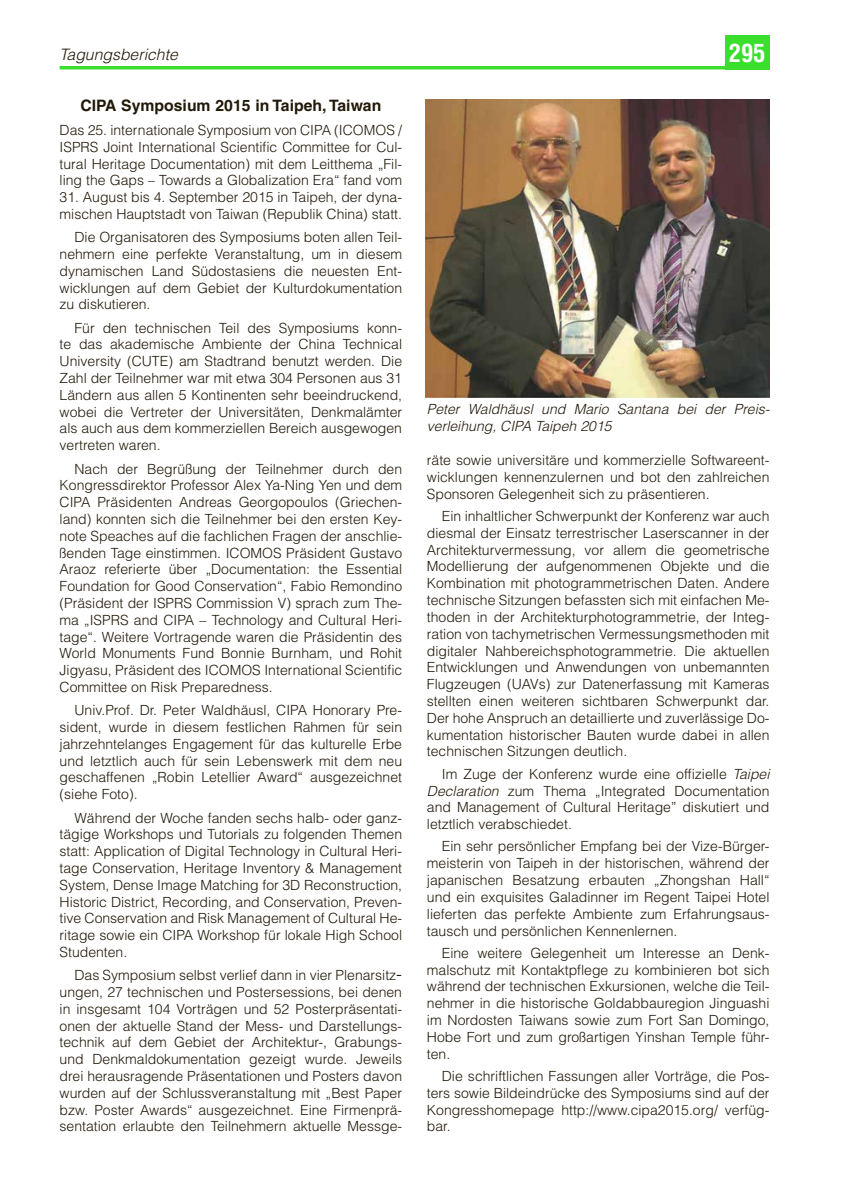
<style>
.page{position:relative;width:844px;height:1191px;background:#fff}
.page>*{position:absolute;margin:0;border:0;box-sizing:border-box;transform-origin:0 0}
.t1{font:700 condensed 24.5px "Helvetica";color:#fff}
.t2{font:700 15.75px "Helvetica";color:#211808}
.t3{font:italic 300 15.75px "Helvetica";color:#211808}
.t4{font:300 14px/16.8px "Helvetica";color:#211808;text-align:justify}
.t5{font:italic 300 14px/16.8px "Helvetica";color:#211808}
.s1{font-style:italic}
</style>
<div class="page">
<hr style="left:60px;top:66px;width:699px;height:3px;background:#3ade2d">
<div style="left:724px;top:35px;width:45px;height:34px;background:#3ade2d"></div>
<img style="left:426px;top:99px;width:343px;height:298px">
<p class="t3" style="left:60px;top:44px;width:120px">Tagungsberichte</p>
<h1 class="t1" style="left:728px;top:38px;width:38px">295</h1>
<p class="t2" style="left:80px;top:96px;width:302px">CIPA Symposium 2015 in Taipeh, Taiwan</p>
<p class="t4" style="left:60px;top:121px;width:344px">Das 25. internationale Symposium von CIPA (ICOMOS / ISPRS Joint International Scientific Committee for Cul&shy;tural Heritage Documentation) mit dem Leitthema „Fil&shy;ling the Gaps – Towards a Globalization Era“ fand vom</p>
<p class="t4" style="left:60px;top:188px;width:344px">31. August bis 4. September 2015 in Taipeh, der dyna&shy;mischen Hauptstadt von Taiwan (Republik China) statt.</p>
<p class="t4" style="left:60px;top:228px;width:344px;text-indent:15px">Die Organisatoren des Symposiums boten allen Teil&shy;nehmern eine perfekte Veranstaltung, um in diesem dynamischen Land Südostasiens die neuesten Ent&shy;wicklungen auf dem Gebiet der Kulturdokumentation zu diskutieren.</p>
<p class="t4" style="left:60px;top:319px;width:344px;text-indent:15px">Für den technischen Teil des Symposiums konn&shy;te das akademische Ambiente der China Technical University (CUTE) am Stadtrand benutzt werden. Die Zahl der Teilnehmer war mit etwa 304 Personen aus 31<br>Ländern aus allen 5 Kontinenten sehr beeindruckend, wobei die Vertreter der Universitäten, Denkmalämter als auch aus dem kommerziellen Bereich ausgewogen vertreten waren.</p>
<p class="t4" style="left:60px;top:460px;width:344px;text-indent:15px">Nach der Begrüßung der Teilnehmer durch den Kongressdirektor Professor Alex Ya-Ning Yen und dem CIPA Präsidenten Andreas Georgopoulos (Griechen&shy;land) konnten sich die Teilnehmer bei den ersten Key&shy;note Speaches auf die fachlichen Fragen der anschlie&shy;ßenden Tage einstimmen. ICOMOS Präsident Gustavo Araoz referierte über „Documentation: the Essential Foundation for Good Conservation“, Fabio Remondino (Präsident der ISPRS Commission V) sprach zum The&shy;ma „ISPRS and CIPA – Technology and Cultural Heri&shy;tage“. Weitere Vortragende waren die Präsidentin des World Monuments Fund Bonnie Burnham, und Rohit Jigyasu, Präsident des ICOMOS International Scientific Committee on Risk Preparedness.</p>
<p class="t4" style="left:60px;top:701px;width:344px;text-indent:15px">Univ.Prof. Dr. Peter Waldhäusl, CIPA Honorary Pre&shy;sident, wurde in diesem festlichen Rahmen für sein jahrzehntelanges Engagement für das kulturelle Erbe und letztlich auch für sein Lebenswerk mit dem neu geschaffenen „Robin Letellier Award“ ausgezeichnet (siehe Foto).</p>
<p class="t4" style="left:60px;top:808px;width:344px;text-indent:15px">Während der Woche fanden sechs halb- oder ganz&shy;tägige Workshops und Tutorials zu folgenden Themen statt: Application of Digital Technology in Cultural Heri&shy;tage Conservation, Heritage Inventory &amp; Management System, Dense Image Matching for 3D Reconstruction, Historic District, Recording, and Conservation, Preven&shy;tive Conservation and Risk Management of Cultural He&shy;ritage sowie ein CIPA Workshop für lokale High School Studenten.</p>
<p class="t4" style="left:60px;top:966px;width:344px;text-indent:15px">Das Symposium selbst verlief dann in vier Plenarsitz&shy;ungen, 27 technischen und Postersessions, bei denen in insgesamt 104 Vorträgen und 52 Posterpräsentati&shy;onen der aktuelle Stand der Mess- und Darstellungs&shy;technik auf dem Gebiet der Architektur-, Grabungs&shy;und Denkmaldokumentation gezeigt wurde. Jeweils drei herausragende Präsentationen und Posters davon wurden auf der Schlussveranstaltung mit „Best Paper bzw. Poster Awards“ ausgezeichnet. Eine Firmenprä&shy;sentation erlaubte den Teilnehmern aktuelle Messge-</p>
<p class="t5" style="left:427px;top:400px;width:343px">Peter Waldhäusl und Mario Santana bei der Preis&shy;verleihung, CIPA Taipeh 2015</p>
<p class="t4" style="left:427px;top:451px;width:344px">räte sowie universitäre und kommerzielle Softwareent&shy;wicklungen kennenzulernen und bot den zahlreichen Sponsoren Gelegenheit sich zu präsentieren.</p>
<p class="t4" style="left:427px;top:507px;width:344px;text-indent:15px">Ein inhaltlicher Schwerpunkt der Konferenz war auch diesmal der Einsatz terrestrischer Laserscanner in der Architekturvermessung, vor allem die geometrische Modellierung der aufgenommenen Objekte und die Kombination mit photogrammetrischen Daten. Andere technische Sitzungen befassten sich mit einfachen Me&shy;thoden in der Architekturphotogrammetrie, der Integ&shy;ration von tachymetrischen Vermessungsmethoden mit digitaler Nahbereichsphotogrammetrie. Die aktuellen Entwicklungen und Anwendungen von unbemannten Flugzeugen (UAVs) zur Datenerfassung mit Kameras stellten einen weiteren sichtbaren Schwerpunkt dar.<br>Der hohe Anspruch an detaillierte und zuverlässige Do&shy;kumentation historischer Bauten wurde dabei in allen technischen Sitzungen deutlich.</p>
<p class="t4" style="left:427px;top:765px;width:344px;text-indent:15px">Im Zuge der Konferenz wurde eine offizielle <span class="s1">Taipei Declaration</span> zum Thema „Integrated Documentation and Management of Cultural Heritage” diskutiert und letztlich verabschiedet.</p>
<p class="t4" style="left:427px;top:837px;width:344px;text-indent:15px">Ein sehr persönlicher Empfang bei der Vize-Bürger&shy;meisterin von Taipeh in der historischen, während der japanischen Besatzung erbauten „Zhongshan Hall“ und ein exquisites Galadinner im Regent Taipei Hotel lieferten das perfekte Ambiente zum Erfahrungsaus&shy;tausch und persönlichen Kennenlernen.</p>
<p class="t4" style="left:427px;top:944px;width:344px;text-indent:15px">Eine weitere Gelegenheit um Interesse an Denk&shy;malschutz mit Kontaktpflege zu kombinieren bot sich während der technischen Exkursionen, welche die Teil&shy;nehmer in die historische Goldabbauregion Jinguashi im Nordosten Taiwans sowie zum Fort San Domingo, Hobe Fort und zum großartigen Yinshan Temple führ&shy;ten.</p>
<p class="t4" style="left:427px;top:1067px;width:344px;text-indent:15px">Die schriftlichen Fassungen aller Vorträge, die Pos&shy;ters sowie Bildeindrücke des Symposiums sind auf der Kongresshomepage http://www.cipa2015.org/ verfüg&shy;bar.</p>
</div>
